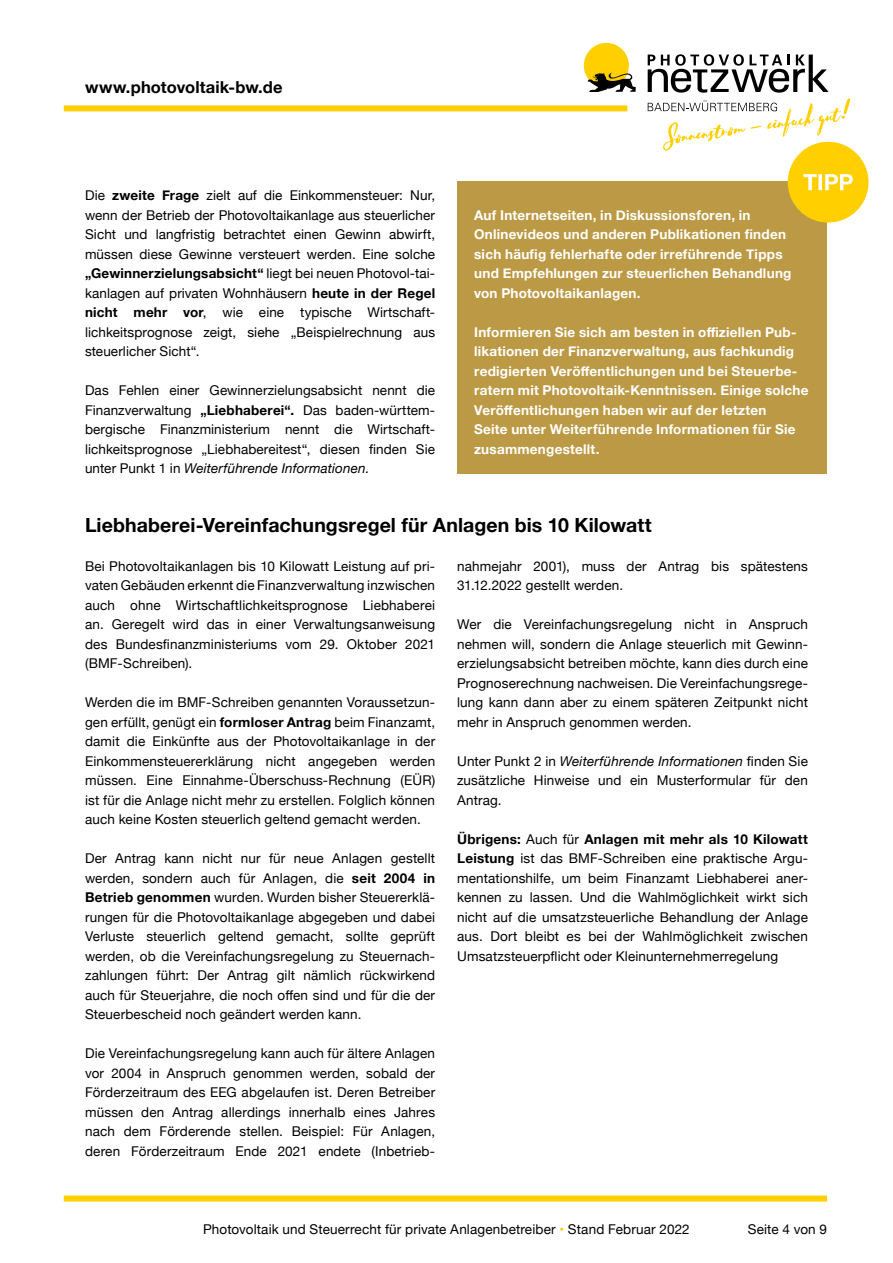
<style>
.page{position:relative;width:893px;height:1263px;background:#fff}
.page>*{position:absolute;margin:0;border:0;box-sizing:border-box;transform-origin:0 0}
.t1{font:700 19.5px "Helvetica Neue";letter-spacing:.005em;color:#000}
.t2{font:700 16.5px "Helvetica Neue";letter-spacing:.005em;color:#000}
.t3{font:13.5px/19.5px "Helvetica Neue";letter-spacing:.01em;color:#000;text-align:justify}
.t4{font:700 13.5px/19.5px "Helvetica Neue";letter-spacing:.02em;color:#fff}
.s1{font-weight:700}
.s2{font-style:italic}
.s3{color:#ffcf00}
</style>
<div class="page">
<div style="left:67px;top:1195px;width:757px;height:6px;background:#ffcf00"></div>
<div style="left:67px;top:105px;width:557px;height:6px;background:#ffcf00"></div>
<div style="left:584px;top:43px;width:45px;height:45px;background:#ffcf00;border-radius:50%"></div>
<svg style="left:588px;top:73px;width:48px;height:19px"></svg>
<svg style="left:648px;top:54px;width:181px;height:39px"></svg>
<svg style="left:648px;top:99px;width:202px;height:52px"></svg>
<div style="left:457px;top:181px;width:370px;height:292px;background:#bc9944"></div>
<div style="left:788px;top:142px;width:80px;height:81px;background:#ffcf00;border-radius:50%"></div>
<svg style="left:803px;top:174px;width:50px;height:16px"></svg>
<p class="t2" style="left:85px;top:74px;width:199px">www.photovoltaik-bw.de</p>
<p class="t3" style="left:85px;top:186px;width:352px">Die <span class="s1">zweite Frage</span> zielt auf die Einkommensteuer: Nur, wenn der Betrieb der Photovoltaikanlage aus steuerlicher Sicht und langfristig betrachtet einen Gewinn abwirft, müssen diese Gewinne versteuert werden. Eine solche <span class="s1">„Gewinnerzielungsabsicht“</span> liegt bei neuen Photovol-tai&shy;kanlagen auf privaten Wohnhäusern <span class="s1">heute in der Regel nicht mehr vor</span>, wie eine typische Wirtschaft&shy;lichkeitsprognose zeigt, siehe „Beispielrechnung aus steuerlicher Sicht“.</p>
<p class="t3" style="left:85px;top:381px;width:352px">Das Fehlen einer Gewinnerzielungsabsicht nennt die Finanzverwaltung <span class="s1">„Liebhaberei“.</span> Das baden-württem&shy;bergische Finanzministerium nennt die Wirtschaft&shy;lichkeitsprognose „Liebhabereitest“, diesen finden Sie unter Punkt 1 in <span class="s2">Weiterführende Informationen.</span></p>
<p class="t4" style="left:474px;top:206px;width:319px">Auf Internetseiten, in Diskussionsforen, in Onlinevideos und anderen Publikationen finden sich häufig fehlerhafte oder irreführende Tipps und Empfehlungen zur steuerlichen Behandlung von Photovoltaikanlagen.</p>
<p class="t4" style="left:474px;top:323px;width:336px">Informieren Sie sich am besten in offiziellen Pub&shy;likationen der Finanzverwaltung, aus fachkundig redigierten Veröffentlichungen und bei Steuerbe&shy;ratern mit Photovoltaik-Kenntnissen. Einige solche Veröffentlichungen haben wir auf der letzten<br>Seite unter Weiterführende Informationen für Sie zusammengestellt.</p>
<h1 class="t1" style="left:85px;top:510px;width:568px">Liebhaberei-Vereinfachungsregel für Anlagen bis 10 Kilowatt</h1>
<p class="t3" style="left:85px;top:557px;width:352px">Bei Photovoltaikanlagen bis 10 Kilowatt Leistung auf pri&shy;vaten Gebäuden erkennt die Finanzverwaltung inzwischen auch ohne Wirtschaftlichkeitsprognose Liebhaberei an. Geregelt wird das in einer Verwaltungsanweisung des Bundesfinanzministeriums vom 29. Oktober 2021 (BMF-Schreiben).</p>
<p class="t3" style="left:85px;top:693px;width:352px">Werden die im BMF-Schreiben genannten Voraussetzun&shy;gen erfüllt, genügt ein <span class="s1">formloser Antrag</span> beim Finanzamt, damit die Einkünfte aus der Photovoltaikanlage in der Einkommensteuererklärung nicht angegeben werden müssen. Eine Einnahme-Überschuss-Rechnung (EÜR) ist für die Anlage nicht mehr zu erstellen. Folglich können auch keine Kosten steuerlich geltend gemacht werden.</p>
<p class="t3" style="left:85px;top:849px;width:352px">Der Antrag kann nicht nur für neue Anlagen gestellt werden, sondern auch für Anlagen, die <span class="s1">seit 2004 in Betrieb genommen</span> wurden. Wurden bisher Steuererklä&shy;rungen für die Photovoltaikanlage abgegeben und dabei Verluste steuerlich geltend gemacht, sollte geprüft werden, ob die Vereinfachungsregelung zu Steuernach&shy;zahlungen führt: Der Antrag gilt nämlich rückwirkend auch für Steuerjahre, die noch offen sind und für die der Steuerbescheid noch geändert werden kann.</p>
<p class="t3" style="left:85px;top:1044px;width:352px">Die Vereinfachungsregelung kann auch für ältere Anlagen vor 2004 in Anspruch genommen werden, sobald der Förderzeitraum des EEG abgelaufen ist. Deren Betreiber müssen den Antrag allerdings innerhalb eines Jahres nach dem Förderende stellen. Beispiel: Für Anlagen, deren Förderzeitraum Ende 2021 endete (Inbetrieb-</p>
<p class="t3" style="left:457px;top:557px;width:352px">nahmejahr 2001), muss der Antrag bis spätestens<br>31.12.2022 gestellt werden.</p>
<p class="t3" style="left:457px;top:615px;width:352px">Wer die Vereinfachungsregelung nicht in Anspruch nehmen will, sondern die Anlage steuerlich mit Gewinn&shy;erzielungsabsicht betreiben möchte, kann dies durch eine Prognoserechnung nachweisen. Die Vereinfachungsrege&shy;lung kann dann aber zu einem späteren Zeitpunkt nicht mehr in Anspruch genommen werden.</p>
<p class="t3" style="left:457px;top:752px;width:352px">Unter Punkt 2 in <span class="s2">Weiterführende Informationen</span> finden Sie zusätzliche Hinweise und ein Musterformular für den Antrag.</p>
<p class="t3" style="left:457px;top:830px;width:352px"><span class="s1">Übrigens:</span> Auch für <span class="s1">Anlagen mit mehr als 10 Kilowatt Leistung</span> ist das BMF-Schreiben eine praktische Argu&shy;mentationshilfe, um beim Finanzamt Liebhaberei aner&shy;kennen zu lassen. Und die Wahlmöglichkeit wirkt sich nicht auf die umsatzsteuerliche Behandlung der Anlage aus. Dort bleibt es bei der Wahlmöglichkeit zwischen Umsatzsteuerpflicht oder Kleinunternehmerregelung</p>
<p class="t3" style="left:203px;top:1220px;width:488px">Photovoltaik und Steuerrecht für private Anlagenbetreiber <span class="s3">•</span> Stand Februar 2022</p>
<p class="t3" style="left:748px;top:1220px;width:81px">Seite 4 von 9</p>
</div>
